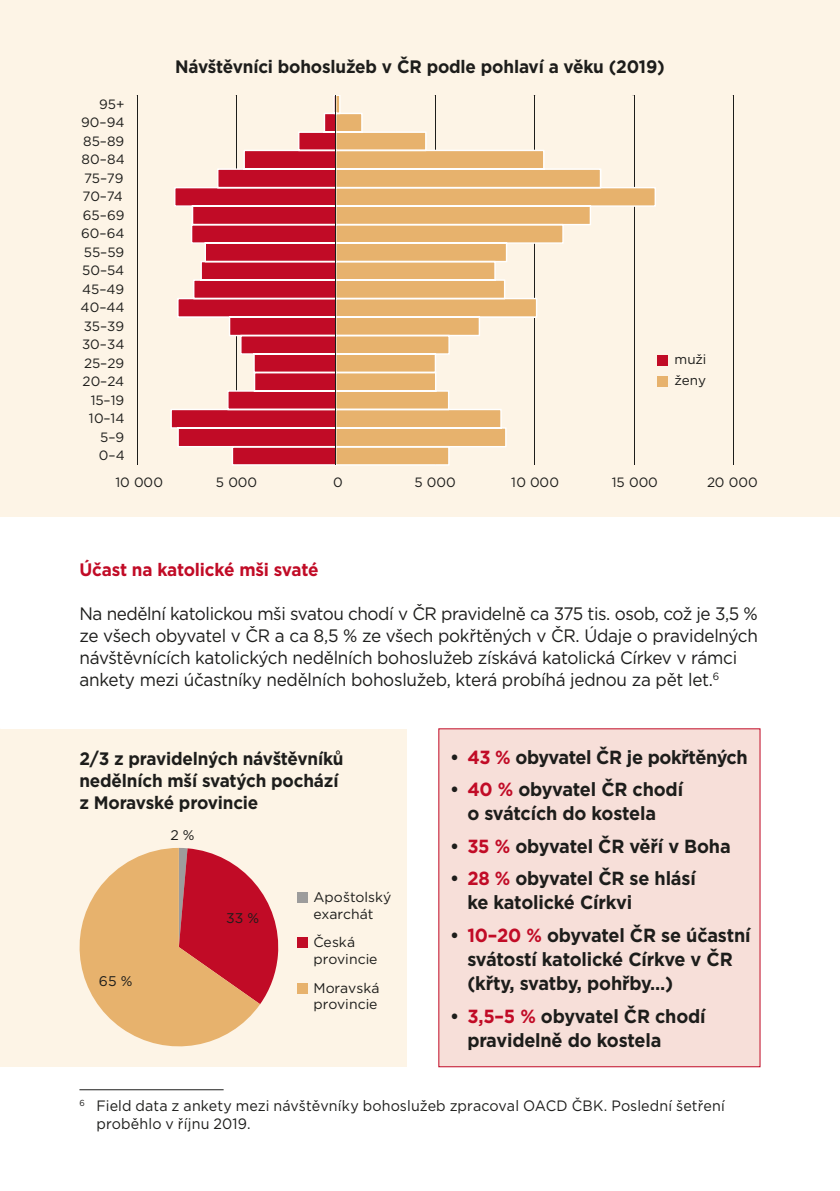
<style>
.page{position:relative;width:840px;height:1191px;background:#fff}
.page>*{position:absolute;margin:0;border:0;box-sizing:border-box;transform-origin:0 0}
.t1{font:700 19px/24px "Gotham";letter-spacing:-.01em;color:#1d1d1b;scale:.95 1}
.t2{font:18px/22px "Gotham";letter-spacing:-.015em;color:#1d1d1b;scale:.95 1}
.t3{font:700 18px/22px "Gotham";letter-spacing:-.01em;color:#1d1d1b;scale:.95 1}
.t4{font:700 18px "Gotham";letter-spacing:-.01em;color:#c10b26;scale:.95 1}
.t5{font:15px/18px "Gotham";letter-spacing:.01em;color:#1d1d1b;scale:.95 1}
.t6{font:300 14px/16.8px "Gotham";color:#1d1d1b}
.t7{font:300 13.4px/21px "Gotham";letter-spacing:-.005em;color:#1d1d1b}
.s1{color:#c10b26}
</style>
<div class="page">
<hr style="left:79px;top:1089px;width:144px;height:1px;background:#1d1d1b">
<div style="left:0;top:729px;width:406px;height:337px;background:#fdf4e6"></div>
<div style="left:0;top:0;width:839px;height:516px;background:#fdf4e6"></div>
<hr style="left:732px;top:95px;width:1px;height:370px;background:#1d1d1b">
<hr style="left:137px;top:95px;width:1px;height:370px;background:#1d1d1b">
<svg style="left:170px;top:95px;width:165px;height:370px;fill:#c10b26"></svg>
<svg style="left:336px;top:95px;width:319px;height:370px"></svg>
<hr style="left:335px;top:95px;width:1px;height:370px;background:#1d1d1b">
<div style="left:657px;top:355px;width:11px;height:11px;background:#c10b26"></div>
<div style="left:657px;top:376px;width:11px;height:11px;background:#e7b26d"></div>
<div style="left:438px;top:728px;width:322px;height:339px;background:#f7dfd9"></div>
<svg style="left:79px;top:848px;width:200px;height:199px"></svg>
<div style="left:296px;top:892px;width:11px;height:10px;background:#9d9c9c"></div>
<div style="left:296px;top:937px;width:11px;height:11px;background:#c10b26"></div>
<div style="left:296px;top:982px;width:11px;height:11px;background:#e7b26d"></div>
<p class="t7" style="left:99px;top:94px;width:27px">95+</p>
<p class="t7" style="left:81px;top:112px;width:45px">90–94</p>
<p class="t7" style="left:83px;top:131px;width:43px">85–89</p>
<p class="t7" style="left:81px;top:149px;width:45px">80–84</p>
<p class="t7" style="left:84px;top:167px;width:41px">75–79</p>
<p class="t7" style="left:82px;top:186px;width:42px">70–74</p>
<p class="t7" style="left:83px;top:204px;width:43px">65–69</p>
<p class="t7" style="left:81px;top:223px;width:45px">60–64</p>
<p class="t7" style="left:84px;top:241px;width:42px">55–59</p>
<p class="t7" style="left:82px;top:260px;width:44px">50–54</p>
<p class="t7" style="left:82px;top:278px;width:44px">45–49</p>
<p class="t7" style="left:80px;top:297px;width:45px">40–44</p>
<p class="t7" style="left:84px;top:315px;width:42px">35–39</p>
<p class="t7" style="left:82px;top:334px;width:44px">30–34</p>
<p class="t7" style="left:84px;top:352px;width:42px">25–29</p>
<p class="t7" style="left:82px;top:371px;width:43px">20–24</p>
<p class="t7" style="left:91px;top:389px;width:35px">15–19</p>
<p class="t7" style="left:89px;top:408px;width:37px">10–14</p>
<p class="t7" style="left:100px;top:426px;width:26px">5–9</p>
<p class="t7" style="left:99px;top:445px;width:27px">0–4</p>
<p class="t3" style="left:175px;top:55px;width:516px">Návštěvníci bohoslužeb v ČR podle pohlaví a věku (2019)</p>
<p class="t7" style="left:674px;top:349px;width:33px">muži ženy</p>
<p class="t7" style="left:115px;top:471px;width:49px">10 000</p>
<p class="t7" style="left:216px;top:471px;width:43px">5 000</p>
<p class="t7" style="left:333px;top:471px;width:11px">0</p>
<p class="t7" style="left:414px;top:471px;width:43px">5 000</p>
<p class="t7" style="left:511px;top:471px;width:49px">10 000</p>
<p class="t7" style="left:611px;top:471px;width:48px">15 000</p>
<p class="t7" style="left:706px;top:471px;width:52px">20 000</p>
<p class="t4" style="left:79px;top:558px;width:253px">Účast na katolické mši svaté</p>
<p class="t2" style="left:79px;top:602px;width:715px">Na nedělní katolickou mši svatou chodí v ČR pravidelně ca 375 tis. osob, což je 3,5 % ze všech obyvatel v ČR a ca 8,5 % ze všech pokřtěných v ČR. Údaje o pravidelných návštěvnících katolických nedělních bohoslužeb získává katolická Církev v rámci ankety mezi účastníky nedělních bohoslužeb, která probíhá jednou za pět let.<sup>6</sup></p>
<p class="t3" style="left:79px;top:747px;width:279px">2/3 z pravidelných návštěvníků nedělních mší svatých pochází z Moravské provincie</p>
<p class="t6" style="left:99px;top:973px;width:35px">65 %</p>
<p class="t6" style="left:170px;top:827px;width:26px">2 %</p>
<p class="t6" style="left:226px;top:910px;width:35px">33 %</p>
<p class="t6" style="left:313px;top:889px;width:79px">Apoštolský exarchát</p>
<p class="t6" style="left:313px;top:934px;width:66px">Česká provincie</p>
<p class="t6" style="left:313px;top:980px;width:68px">Moravská provincie</p>
<p class="t1" style="left:450px;top:745px;width:314px">• <span class="s1">43 %</span> obyvatel ČR je pokřtěných</p>
<p class="t1" style="left:450px;top:777px;width:246px;text-align:center">• <span class="s1">40 %</span> obyvatel ČR chodí o svátcích do kostela</p>
<p class="t1" style="left:450px;top:834px;width:296px">• <span class="s1">35 %</span> obyvatel ČR věří v Boha</p>
<p class="t1" style="left:467px;top:866px;width:242px;text-indent:-17px">• <span class="s1">28 %</span> obyvatel ČR se hlásí ke katolické Církvi</p>
<p class="t1" style="left:467px;top:923px;width:299px;text-indent:-17px">• <span class="s1">10–20 %</span> obyvatel ČR se účastní svátostí katolické Církve v ČR (křty, svatby, pohřby…)</p>
<p class="t1" style="left:467px;top:1003px;width:252px;text-indent:-17px">• <span class="s1">3,5–5 %</span> obyvatel ČR chodí pravidelně do kostela</p>
<p class="t5" style="left:96px;top:1096px;width:662px;text-indent:-17px"><sup>6</sup> Field data z ankety mezi návštěvníky bohoslužeb zpracoval OACD ČBK. Poslední šetření proběhlo v říjnu 2019.</p>
</div>
